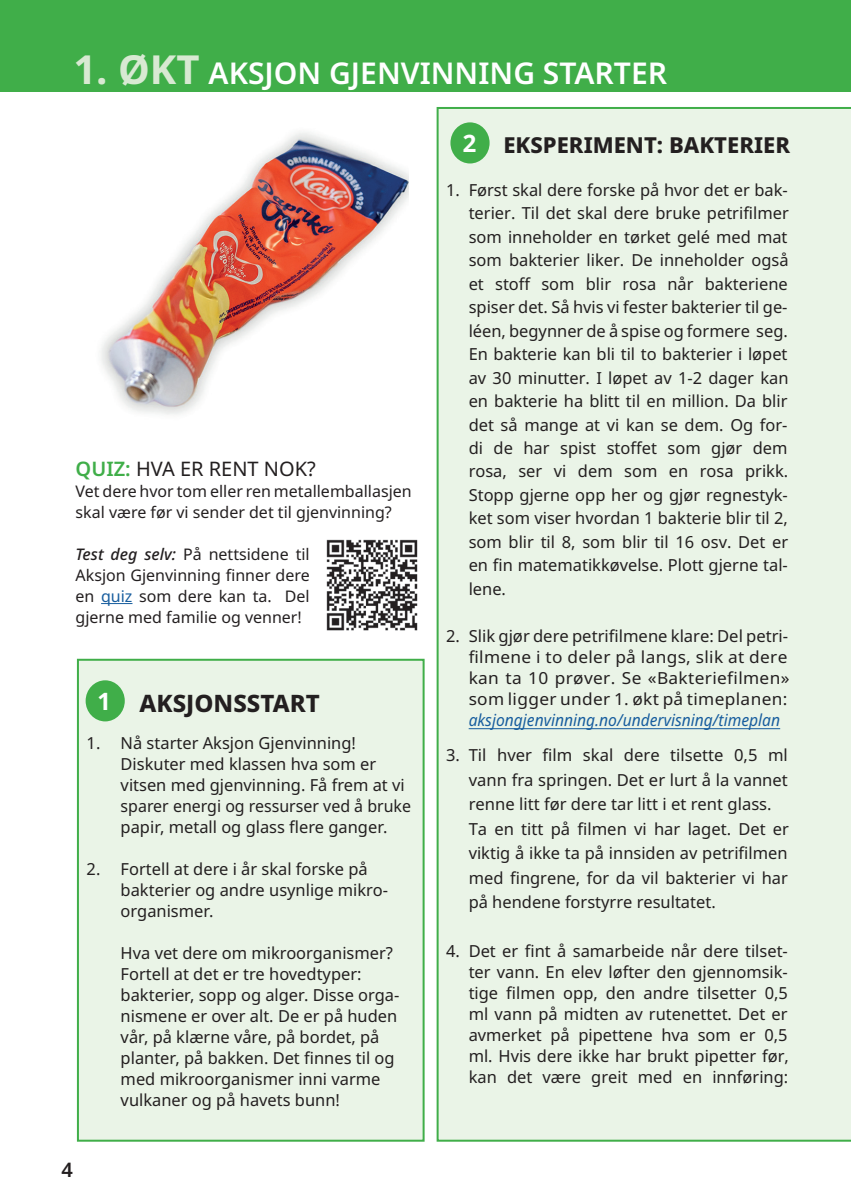
<style>
.page{position:relative;width:851px;height:1204px;background:#fff}
.page>*{position:absolute;margin:0;border:0;box-sizing:border-box;transform-origin:0 0}
.t1{font:600 30px "Noto Sans";color:#fff}
.t2{font:800 24px "Noto Sans";color:#231f20}
.t3{font:700 24px "Noto Sans";color:#fff}
.t4{font:800 22px "Noto Sans";color:#231f20}
.t5{font:20px "Noto Sans";color:#231f20}
.t6{font:600 20px "Noto Sans";color:#231f20}
.t7{font:16.6px/21px "Noto Sans";color:#231f20}
.t8{font:16.6px/21px "Noto Sans";letter-spacing:.02em;color:#231f20}
.t9{font:italic 16.6px "Noto Sans";color:#175d9e;scale:.94 1}
.t10{font:16px/21px "Noto Sans";color:#231f20}
.s1{font-weight:700;font-size:40px;color:#d8e9d2}
.s2{font-weight:600;color:#40ae49}
.s3{font-weight:500;font-style:italic}
.s4{color:#175d9e}
.s5{font-weight:700;font-size:24px;color:#fff}
</style>
<div class="page">
<div style="left:77px;top:659px;width:347px;height:483px;background:#eaf4e7;border:2px solid #40ae49"></div>
<div style="left:436px;top:107px;width:415px;height:1035px;background:#eaf4e7"></div>
<div style="left:0;top:0;width:851px;height:92px;background:#40ae49"></div>
<div style="left:86px;top:680px;width:39px;height:41px;background:#40ae49;border-radius:50%"></div>
<hr style="left:101px;top:603px;width:31px;height:1px;background:#175d9e">
<hr style="left:468px;top:728px;width:312px;height:1px;background:#175d9e">
<div style="left:450px;top:122px;width:39px;height:41px;background:#40ae49;border-radius:50%"></div>
<img style="left:101px;top:132px;width:307px;height:283px">
<img style="left:326px;top:539px;width:92px;height:92px">
<h1 class="t1" style="left:76px;top:52px;width:593px"><span class="s1">1. ØKT</span> AKSJON GJENVINNING STARTER</h1>
<p class="t5" style="left:76px;top:455px;width:242px"><span class="s2">QUIZ:</span> HVA ER RENT NOK?</p>
<p class="t10" style="left:76px;top:481px;width:338px">Vet dere hvor tom eller ren metallemballasjen skal være før vi sender det til gjenvinning?</p>
<p class="t10" style="left:76px;top:544px;width:236px;text-align:justify"><span class="s3">Test deg selv:</span> På nettsidene til Aksjon Gjenvinning finner dere en <span class="s4">quiz</span> som dere kan ta. Del gjerne med familie og venner!</p>
<h2 class="t3" style="left:98px;top:684px;width:14px">1</h2>
<h2 class="t2" style="left:140px;top:686px;width:182px">AKSJONSSTART</h2>
<p class="t7" style="left:121px;top:733px;width:292px;text-indent:-34px">1. Nå starter Aksjon Gjenvinning!<br>Diskuter med klassen hva som er vitsen med gjenvinning. Få frem at vi sparer energi og ressurser ved å bruke papir, metall og glass flere ganger.</p>
<p class="t7" style="left:121px;top:859px;width:267px;text-indent:-34px">2. Fortell at dere i år skal forske på bakterier og andre usynlige mikro&shy;organismer.</p>
<p class="t7" style="left:121px;top:943px;width:280px">Hva vet dere om mikroorganismer?<br>Fortell at det er tre hovedtyper: bakterier, sopp og alger. Disse orga&shy;nismene er over alt. De er på huden vår, på klærne våre, på bordet, på planter, på bakken. Det finnes til og med mikroorganismer inni varme vulkaner og på havets bunn!</p>
<p class="t6" style="left:62px;top:1155px;width:13px">4</p>
<h3 class="t4" style="left:463px;top:129px;width:329px"><span class="s5">2</span> EKSPERIMENT: BAKTERIER</h3>
<p class="t7" style="left:469px;top:178px;width:322px;line-height:23.4px;text-align:justify;text-indent:-23px">1. Først skal dere forske på hvor det er bak&shy;terier. Til det skal dere bruke petrifilmer som inneholder en tørket gelé med mat som bakterier liker. De inneholder også et stoff som blir rosa når bakteriene spiser det. Så hvis vi fester bakterier til ge&shy;léen, begynner de å spise og formere seg.<br>En bakterie kan bli til to bakterier i løpet av 30 minutter. I løpet av 1-2 dager kan en bakterie ha blitt til en million. Da blir det så mange at vi kan se dem. Og for&shy;di de har spist stoffet som gjør dem rosa, ser vi dem som en rosa prikk.<br>Stopp gjerne opp her og gjør regnestyk&shy;ket som viser hvordan 1 bakterie blir til 2, som blir til 8, som blir til 16 osv. Det er en fin matematikkøvelse. Plott gjerne tal&shy;lene.</p>
<p class="t8" style="left:469px;top:625px;width:322px;text-indent:-23px">2. Slik gjør dere petrifilmene klare: Del petri&shy;filmene i to deler på langs, slik at dere kan ta 10 prøver. Se «Bakteriefilmen» som ligger under 1. økt på timeplanen:</p>
<p class="t9" style="left:469px;top:708px;width:333px">aksjongjenvinning.no/undervisning/timeplan</p>
<p class="t7" style="left:469px;top:743px;width:322px;line-height:24.4px;text-indent:-23px">3. Til hver film skal dere tilsette 0,5 ml vann fra springen. Det er lurt å la vannet renne litt før dere tar litt i et rent glass.<br>Ta en titt på filmen vi har laget. Det er viktig å ikke ta på innsiden av petrifilmen med fingrene, for da vil bakterier vi har på hendene forstyrre resultatet.</p>
<p class="t7" style="left:469px;top:941px;width:322px;text-align:justify;text-indent:-23px">4. Det er fint å samarbeide når dere tilset&shy;ter vann. En elev løfter den gjennomsik&shy;tige filmen opp, den andre tilsetter 0,5 ml vann på midten av rutenettet. Det er avmerket på pipettene hva som er 0,5 ml. Hvis dere ikke har brukt pipetter før, kan det være greit med en innføring:</p>
</div>
